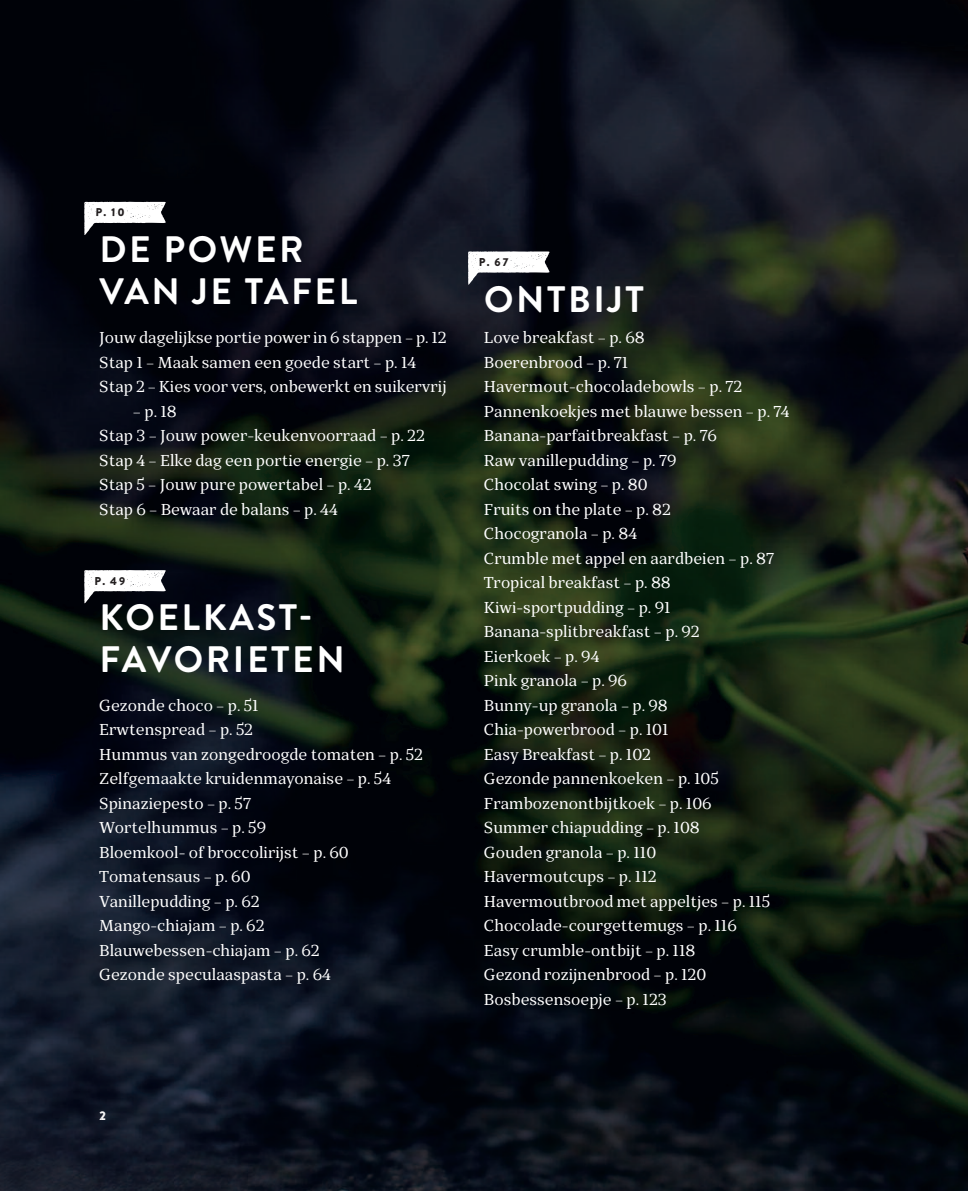
<style>
.page{position:relative;width:968px;height:1191px;background:#fff}
.page>*{position:absolute;margin:0;border:0;box-sizing:border-box;transform-origin:0 0}
.t1{font:700 36.75px/42px "Brandon Grotesque";letter-spacing:.07em;color:#fff}
.t2{font:15.75px/24.5px "TT Bells";color:#fff}
.t3{font:12.25px "Brandon Printed Two";color:#fff}
.t4{font:900 11.38px "Brandon Grotesque";color:#231f20}
</style>
<div class="page">
<img style="left:0;top:0;width:967px;height:1191px">
<svg style="left:84px;top:202px;width:82px;height:33px"></svg>
<svg style="left:84px;top:570px;width:82px;height:33px"></svg>
<svg style="left:468px;top:251px;width:81px;height:34px"></svg>
<p class="t4" style="left:96px;top:208px;width:31px;rotate:1deg">P. 10</p>
<h1 class="t1" style="left:99px;top:234px;width:259px">DE POWER<br>VAN JE TAFEL</h1>
<p class="t2" style="left:99px;top:327px;width:349px">Jouw dagelijkse portie power in 6 stappen – p. 12</p>
<p class="t2" style="left:99px;top:352px;width:318px">Stap 1 – Maak samen een goede start – p. 14</p>
<p class="t2" style="left:99px;top:376px;width:349px">Stap 2 – Kies voor vers, onbewerkt en suikervrij</p>
<p class="t2" style="left:133px;top:401px;width:45px">–p.18</p>
<p class="t2" style="left:99px;top:425px;width:327px">Stap 3 – Jouw power-keukenvoorraad – p. 22</p>
<p class="t2" style="left:99px;top:450px;width:312px">Stap 4 – Elke dag een portie energie – p. 37</p>
<p class="t2" style="left:99px;top:474px;width:274px">Stap 5 – Jouw pure powertabel – p. 42</p>
<p class="t2" style="left:99px;top:499px;width:240px">Stap 6 – Bewaar de balans – p. 44</p>
<p class="t4" style="left:95px;top:576px;width:32px">P. 49</p>
<h1 class="t1" style="left:99px;top:602px;width:247px">KOELKAST-<br>FAVORIETEN</h1>
<p class="t2" style="left:99px;top:695px;width:325px">Gezonde choco – p. 51<br>Erwtenspread – p. 52<br>Hummus van zongedroogde tomaten – p. 52<br>Zelfgemaakte kruidenmayonaise – p. 54<br>Spinaziepesto – p. 57<br>Wortelhummus – p. 59<br>Bloemkool- of broccolirijst – p. 60<br>Tomatensaus – p. 60<br>Vanillepudding – p. 62<br>Mango-chiajam – p. 62<br>Blauwebessen-chiajam – p. 62<br>Gezonde speculaaspasta – p. 64</p>
<p class="t4" style="left:479px;top:258px;width:31px">P. 67</p>
<h1 class="t1" style="left:484px;top:283px;width:161px">ONTBIJT</h1>
<p class="t2" style="left:484px;top:327px;width:307px">Love breakfast – p. 68<br>Boerenbrood – p. 71<br>Havermout-chocoladebowls – p. 72<br>Pannenkoekjes met blauwe bessen – p. 74<br>Banana-parfaitbreakfast – p. 76<br>Raw vanillepudding – p. 79<br>Chocolat swing – p. 80<br>Fruits on the plate – p. 82<br>Chocogranola – p. 84<br>Crumble met appel en aardbeien – p. 87<br>Tropical breakfast – p. 88<br>Kiwi-sportpudding – p. 91<br>Banana-splitbreakfast – p. 92<br>Eierkoek – p. 94<br>Pink granola – p. 96<br>Bunny-up granola – p. 98<br>Chia-powerbrood – p. 101<br>Easy Breakfast – p. 102<br>Gezonde pannenkoeken – p. 105<br>Frambozenontbijtkoek – p. 106<br>Summer chiapudding – p. 108<br>Gouden granola – p. 110<br>Havermoutcups – p. 112<br>Havermoutbrood met appeltjes – p. 115<br>Chocolade-courgettemugs – p. 116<br>Easy crumble-ontbijt – p. 118<br>Gezond rozijnenbrood – p. 120<br>Bosbessensoepje – p. 123</p>
<p class="t3" style="left:99px;top:1108px;width:9px">2</p>
</div>
